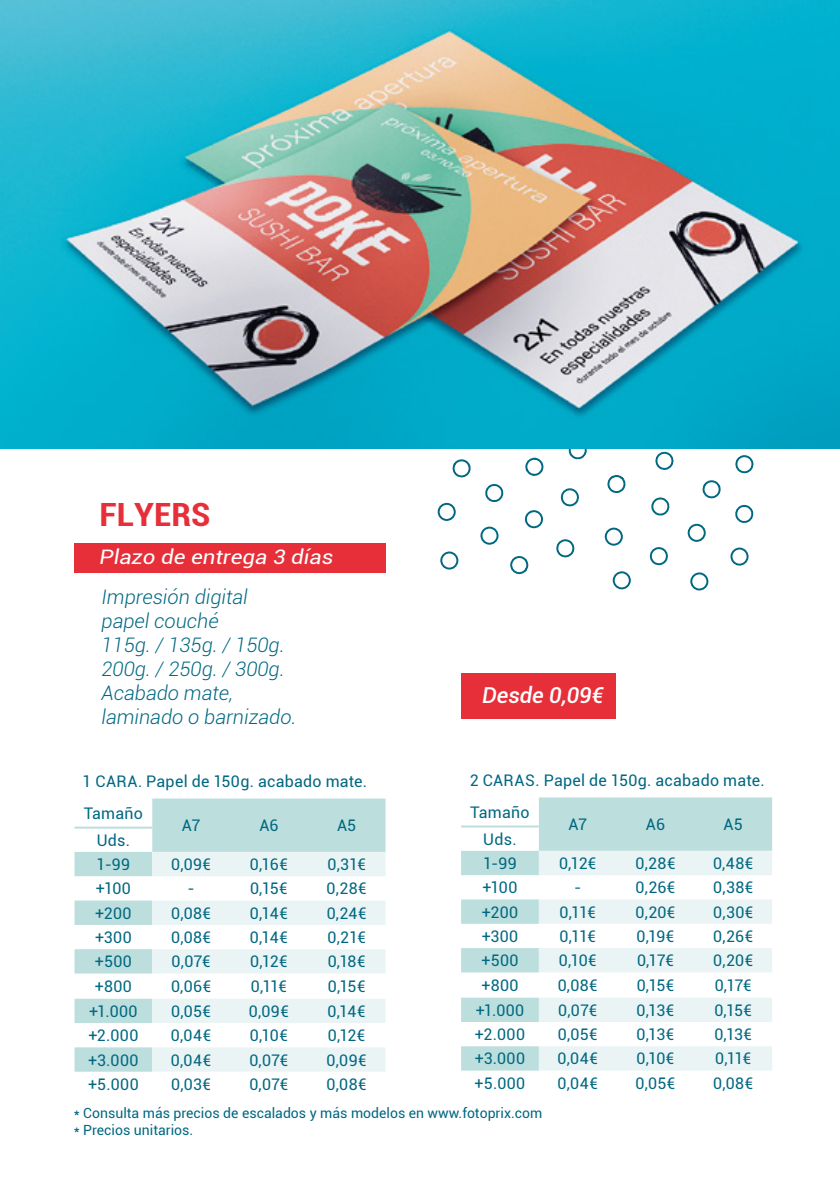
<style>
.page{position:relative;width:840px;height:1191px;background:#fff}
.page>*{position:absolute;margin:0;border:0;box-sizing:border-box;transform-origin:0 0}
.t1{font:700 condensed 32px "Roboto";color:#e62f39;scale:1.12 1}
.t2{font:italic 500 22px "Roboto";color:#fff}
.t3{font:italic 300 20px/24px "Roboto";color:#006881}
.t4{font:italic 20px "Roboto";color:#fff;scale:1.12 1}
.t5{font:16px/23.8px "Roboto";letter-spacing:.015em;color:#006881}
.t6{font:14px/16.8px "Roboto";color:#006881}
</style>
<div class="page">
<svg style="left:690px;top:572px;width:18px;height:19px"></svg>
<svg style="left:612px;top:571px;width:19px;height:19px"></svg>
<svg style="left:735px;top:504px;width:18px;height:19px"></svg>
<svg style="left:651px;top:497px;width:19px;height:19px"></svg>
<svg style="left:687px;top:523px;width:19px;height:19px"></svg>
<svg style="left:560px;top:488px;width:19px;height:19px"></svg>
<svg style="left:604px;top:527px;width:19px;height:19px"></svg>
<svg style="left:649px;top:547px;width:19px;height:19px"></svg>
<svg style="left:556px;top:539px;width:18px;height:19px"></svg>
<svg style="left:730px;top:547px;width:18px;height:19px"></svg>
<svg style="left:735px;top:455px;width:18px;height:19px"></svg>
<svg style="left:655px;top:451px;width:19px;height:19px"></svg>
<svg style="left:568px;top:449px;width:19px;height:11px"></svg>
<svg style="left:607px;top:475px;width:19px;height:19px"></svg>
<svg style="left:702px;top:480px;width:18px;height:19px"></svg>
<svg style="left:440px;top:551px;width:18px;height:19px"></svg>
<svg style="left:485px;top:484px;width:19px;height:18px"></svg>
<svg style="left:437px;top:502px;width:18px;height:19px"></svg>
<svg style="left:524px;top:510px;width:19px;height:19px"></svg>
<svg style="left:480px;top:526px;width:19px;height:19px"></svg>
<svg style="left:510px;top:556px;width:18px;height:18px"></svg>
<svg style="left:452px;top:459px;width:19px;height:19px"></svg>
<svg style="left:525px;top:457px;width:18px;height:19px"></svg>
<div style="left:461px;top:673px;width:155px;height:45px;background:#e62f39"></div>
<svg style="left:74px;top:798px;width:311px;height:273px;fill:#bcdedd"></svg>
<svg style="left:152px;top:852px;width:233px;height:219px;fill:#eaf4f5"></svg>
<hr style="left:74px;top:826px;width:78px;height:2px;background:#bcdedd">
<svg style="left:461px;top:797px;width:310px;height:273px;fill:#bcdedd"></svg>
<svg style="left:538px;top:851px;width:233px;height:219px;fill:#eaf4f5"></svg>
<hr style="left:461px;top:825px;width:77px;height:2px;background:#bcdedd">
<div style="left:74px;top:543px;width:311px;height:30px;background:#e62f39"></div>
<img style="left:0;top:0;width:839px;height:449px">
<h1 class="t1" style="left:99px;top:492px;width:101px">FLYERS</h1>
<p class="t4" style="left:99px;top:543px;width:210px">Plazo de entrega 3 días</p>
<p class="t3" style="left:101px;top:584px;width:196px">Impresión digital papel couché<br>115g. / 135g. / 150g.<br>200g. / 250g. / 300g.<br>Acabado mate, laminado o barnizado.</p>
<h2 class="t2" style="left:482px;top:680px;width:123px">Desde 0,09€</h2>
<p class="t5" style="left:83px;top:768px;width:286px">1 CARA. Papel de 150g. acabado mate.</p>
<p class="t5" style="left:469px;top:763px;width:296px;line-height:32px">2 CARAS. Papel de 150g. acabado mate.<br>Tamaño</p>
<p class="t5" style="left:568px;top:812px;width:20px">A7</p>
<p class="t5" style="left:645px;top:812px;width:21px">A6</p>
<p class="t5" style="left:723px;top:812px;width:21px">A5</p>
<p class="t5" style="left:483px;top:827px;width:35px">Uds.<br>1-99</p>
<p class="t5" style="left:84px;top:800px;width:61px">Tamaño</p>
<p class="t5" style="left:182px;top:813px;width:20px">A7</p>
<p class="t5" style="left:259px;top:813px;width:21px">A6</p>
<p class="t5" style="left:337px;top:813px;width:21px">A5</p>
<p class="t5" style="left:96px;top:828px;width:35px">Uds.<br>1-99</p>
<p class="t5" style="left:558px;top:851px;width:39px">0,12€</p>
<p class="t5" style="left:635px;top:851px;width:41px">0,28€</p>
<p class="t5" style="left:712px;top:851px;width:42px">0,48€</p>
<p class="t5" style="left:171px;top:852px;width:41px">0,09€</p>
<p class="t5" style="left:250px;top:852px;width:39px">0,16€</p>
<p class="t5" style="left:327px;top:852px;width:40px">0,31€</p>
<p class="t5" style="left:96px;top:876px;width:36px">+100</p>
<p class="t5" style="left:187px;top:876px;width:9px">-</p>
<p class="t5" style="left:250px;top:876px;width:39px">0,15€</p>
<p class="t5" style="left:326px;top:876px;width:41px">0,28€</p>
<p class="t5" style="left:95px;top:900px;width:38px">+200</p>
<p class="t5" style="left:171px;top:900px;width:41px">0,08€</p>
<p class="t5" style="left:250px;top:900px;width:40px">0,14€</p>
<p class="t5" style="left:326px;top:900px;width:41px">0,24€</p>
<p class="t5" style="left:95px;top:924px;width:38px">+300</p>
<p class="t5" style="left:171px;top:924px;width:41px">0,08€</p>
<p class="t5" style="left:250px;top:924px;width:40px">0,14€</p>
<p class="t5" style="left:327px;top:924px;width:40px">0,21€</p>
<p class="t5" style="left:95px;top:949px;width:39px">+500</p>
<p class="t5" style="left:171px;top:949px;width:40px">0,07€</p>
<p class="t5" style="left:250px;top:949px;width:39px">0,12€</p>
<p class="t5" style="left:327px;top:949px;width:39px">0,18€</p>
<p class="t5" style="left:95px;top:974px;width:39px">+800</p>
<p class="t5" style="left:171px;top:974px;width:42px">0,06€</p>
<p class="t5" style="left:251px;top:974px;width:38px">0,11€</p>
<p class="t5" style="left:327px;top:974px;width:39px">0,15€</p>
<p class="t5" style="left:89px;top:998px;width:50px">+1.000</p>
<p class="t5" style="left:171px;top:998px;width:41px">0,05€</p>
<p class="t5" style="left:249px;top:998px;width:41px">0,09€</p>
<p class="t5" style="left:327px;top:998px;width:40px">0,14€</p>
<p class="t5" style="left:88px;top:1023px;width:52px">+2.000</p>
<p class="t5" style="left:171px;top:1023px;width:42px">0,04€</p>
<p class="t5" style="left:250px;top:1023px;width:39px">0,10€</p>
<p class="t5" style="left:328px;top:1023px;width:39px">0,12€</p>
<p class="t5" style="left:88px;top:1047px;width:52px">+3.000</p>
<p class="t5" style="left:171px;top:1047px;width:42px">0,04€</p>
<p class="t5" style="left:249px;top:1047px;width:40px">0,07€</p>
<p class="t5" style="left:326px;top:1047px;width:41px">0,09€</p>
<p class="t5" style="left:88px;top:1071px;width:52px">+5.000</p>
<p class="t5" style="left:171px;top:1071px;width:41px">0,03€</p>
<p class="t5" style="left:249px;top:1071px;width:40px">0,07€</p>
<p class="t5" style="left:326px;top:1071px;width:41px">0,08€</p>
<p class="t5" style="left:482px;top:875px;width:36px">+100</p>
<p class="t5" style="left:574px;top:875px;width:9px">-</p>
<p class="t5" style="left:635px;top:875px;width:41px">0,26€</p>
<p class="t5" style="left:712px;top:875px;width:42px">0,38€</p>
<p class="t5" style="left:481px;top:899px;width:38px">+200</p>
<p class="t5" style="left:559px;top:899px;width:38px">0,11€</p>
<p class="t5" style="left:635px;top:899px;width:41px">0,20€</p>
<p class="t5" style="left:712px;top:899px;width:42px">0,30€</p>
<p class="t5" style="left:481px;top:923px;width:38px">+300</p>
<p class="t5" style="left:559px;top:923px;width:38px">0,11€</p>
<p class="t5" style="left:636px;top:923px;width:39px">0,19€</p>
<p class="t5" style="left:712px;top:923px;width:41px">0,26€</p>
<p class="t5" style="left:481px;top:948px;width:39px">+500</p>
<p class="t5" style="left:558px;top:948px;width:39px">0,10€</p>
<p class="t5" style="left:636px;top:948px;width:39px">0,17€</p>
<p class="t5" style="left:712px;top:948px;width:41px">0,20€</p>
<p class="t5" style="left:481px;top:972px;width:39px">+800</p>
<p class="t5" style="left:557px;top:972px;width:41px">0,08€</p>
<p class="t5" style="left:636px;top:972px;width:39px">0,15€</p>
<p class="t5" style="left:714px;top:972px;width:39px">0,17€</p>
<p class="t5" style="left:475px;top:997px;width:50px">+1.000</p>
<p class="t5" style="left:558px;top:997px;width:40px">0,07€</p>
<p class="t5" style="left:636px;top:997px;width:39px">0,13€</p>
<p class="t5" style="left:714px;top:997px;width:39px">0,15€</p>
<p class="t5" style="left:474px;top:1022px;width:52px">+2.000</p>
<p class="t5" style="left:557px;top:1022px;width:41px">0,05€</p>
<p class="t5" style="left:636px;top:1022px;width:39px">0,13€</p>
<p class="t5" style="left:714px;top:1022px;width:39px">0,13€</p>
<p class="t5" style="left:474px;top:1046px;width:52px">+3.000</p>
<p class="t5" style="left:557px;top:1046px;width:42px">0,04€</p>
<p class="t5" style="left:636px;top:1046px;width:39px">0,10€</p>
<p class="t5" style="left:714px;top:1046px;width:38px">0,11€</p>
<p class="t5" style="left:474px;top:1070px;width:52px">+5.000</p>
<p class="t5" style="left:557px;top:1070px;width:42px">0,04€</p>
<p class="t5" style="left:635px;top:1070px;width:41px">0,05€</p>
<p class="t5" style="left:712px;top:1070px;width:41px">0,08€</p>
<p class="t6" style="left:74px;top:1104px;width:470px">* Consulta más precios de escalados y más modelos en www.fotoprix.com * Precios unitarios.</p>
</div>
